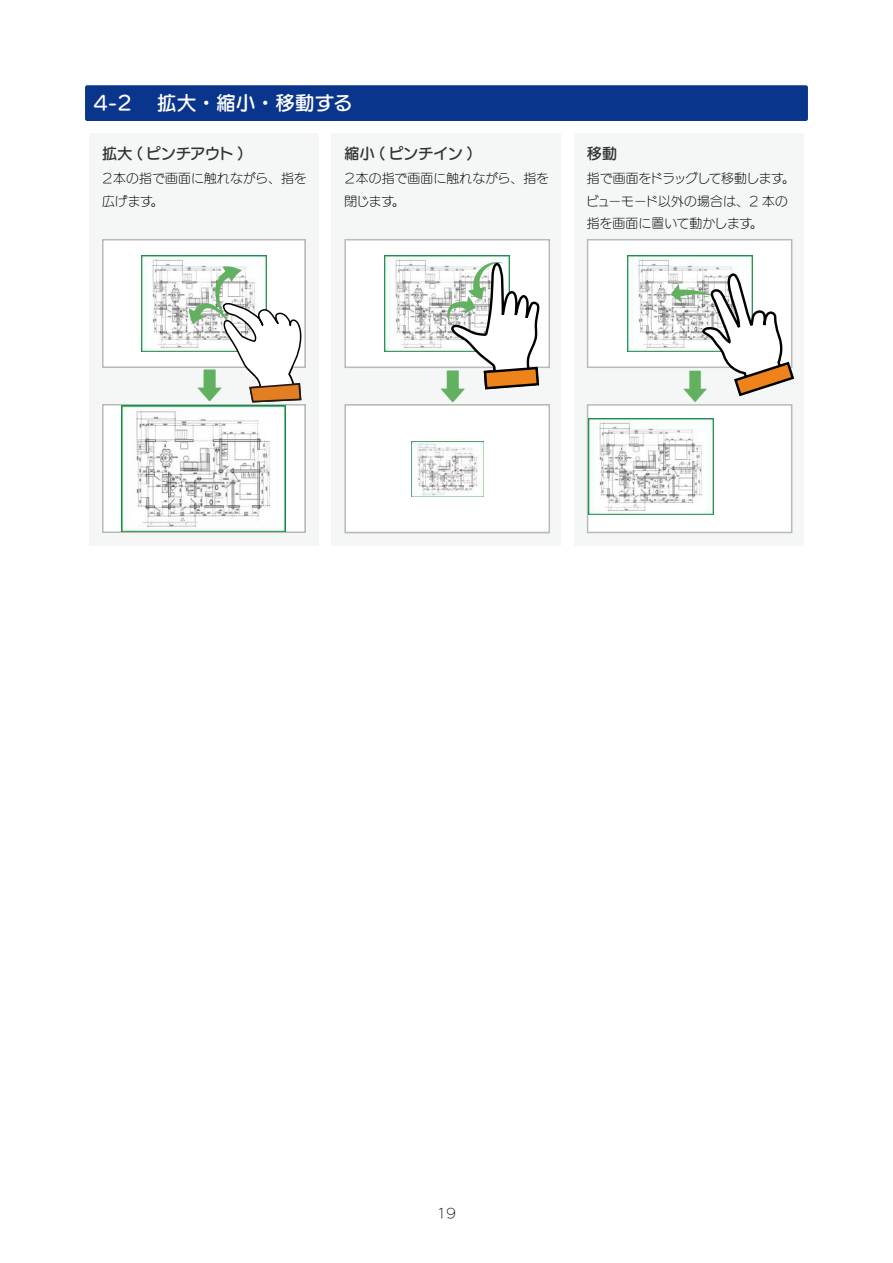
<style>
.page{position:relative;width:893px;height:1263px;background:#fff}
.page>*{position:absolute;margin:0;border:0;box-sizing:border-box;transform-origin:0 0}
.t1{font:34.5px "Koz Go Pr 6 N";color:#62b160}
.t2{font:19.2px "UD Marugo Large Pr 6 N DB";letter-spacing:.03em;color:#fff}
.t3{font:14.85px "UD Marugo Large Pr 6 N DB";letter-spacing:.01em;color:#323333}
.t4{font:14.85px "UD Marugo Large Pr 6 N DB";letter-spacing:-.01em;color:#323333}
.t5{font:12.75px/22.4px "UD Marugo Large Pr 6 N L";letter-spacing:.01em;color:#000}
</style>
<div class="page">
<div style="left:89px;top:133px;width:230px;height:413px;background:#f5f6f6"></div>
<div style="left:103px;top:240px;width:202px;height:127px;background:#fff"></div>
<div style="left:102px;top:239px;width:204px;height:129px;border:1px solid #bcb9b9"></div>
<div style="left:103px;top:405px;width:202px;height:127px;background:#fff"></div>
<div style="left:102px;top:404px;width:204px;height:129px;border:1px solid #bcb9b9"></div>
<img style="left:122px;top:405px;width:164px;height:126px">
<img style="left:141px;top:255px;width:125px;height:97px">
<svg style="left:189px;top:266px;width:113px;height:137px"></svg>
<div style="left:332px;top:133px;width:229px;height:413px;background:#f5f6f6"></div>
<div style="left:345px;top:240px;width:204px;height:127px;background:#fff"></div>
<div style="left:344px;top:239px;width:206px;height:129px;border:2px solid #bcb9b9"></div>
<div style="left:345px;top:405px;width:204px;height:127px;background:#fff"></div>
<div style="left:344px;top:404px;width:206px;height:129px;border:2px solid #bcb9b9"></div>
<img style="left:385px;top:255px;width:125px;height:97px">
<img style="left:412px;top:441px;width:71px;height:55px">
<svg style="left:444px;top:260px;width:97px;height:130px"></svg>
<div style="left:574px;top:133px;width:230px;height:413px;background:#f5f6f6"></div>
<div style="left:588px;top:240px;width:204px;height:127px;background:#fff"></div>
<div style="left:587px;top:239px;width:205px;height:129px;border:2px solid #bcb9b9"></div>
<img style="left:627px;top:255px;width:125px;height:97px">
<div style="left:588px;top:405px;width:204px;height:127px;background:#fff"></div>
<div style="left:587px;top:404px;width:205px;height:129px;border:2px solid #bcb9b9"></div>
<img style="left:588px;top:418px;width:125px;height:97px">
<svg style="left:670px;top:273px;width:124px;height:124px"></svg>
<div style="left:85px;top:85px;width:723px;height:36px;background:#0a358c;border-radius:2px"></div>
<h2 class="t2" style="left:94px;top:93px;width:40px">4-2</h2>
<h2 class="t2" style="left:157px;top:93px;width:197px">拡大・縮小・移動する</h2>
<p class="t4" style="left:102px;top:145px;width:143px">拡大 ( ピンチアウト )</p>
<p class="t5" style="left:101px;top:168px;width:207px">２本の指で画面に触れながら、指を広げます。</p>
<p class="t3" style="left:344px;top:145px;width:130px">縮小 ( ピンチイン )</p>
<p class="t5" style="left:344px;top:168px;width:207px">２本の指で画面に触れながら、指を閉じます。</p>
<p class="t3" style="left:587px;top:145px;width:32px">移動</p>
<p class="t5" style="left:586px;top:168px;width:210px">指で画面をドラッグして移動します。ビューモード以外の場合は、2 本の指を画面に置いて動かします。</p>
<h1 class="t1" style="left:229px;top:368px;width:36px;rotate:90deg">➡</h1>
<h1 class="t1" style="left:472px;top:368px;width:36px;rotate:90deg">➡</h1>
<h1 class="t1" style="left:714px;top:368px;width:36px;rotate:90deg">➡</h1>
<p class="t5" style="left:437px;top:1202px;width:21px">19</p>
</div>
